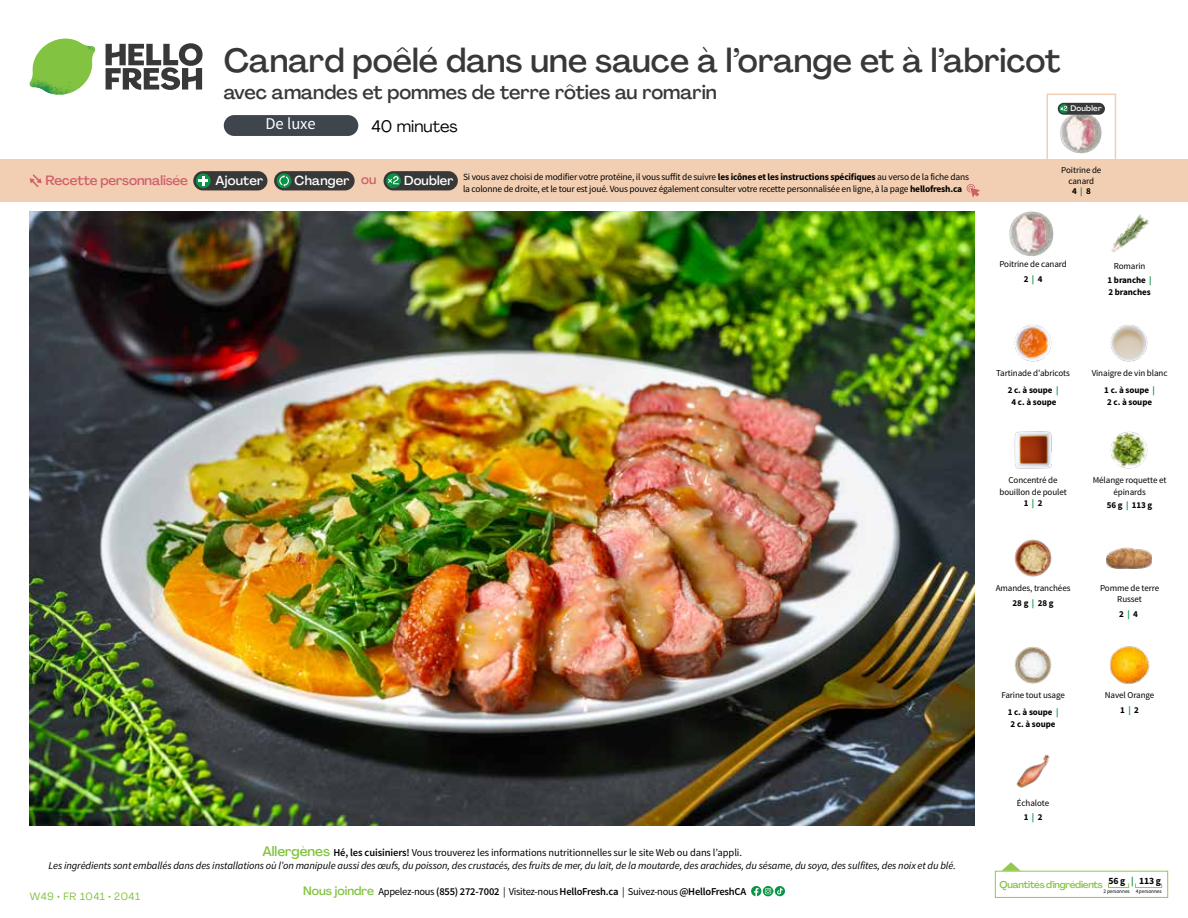
<style>
.page{position:relative;width:1188px;height:918px;background:#fff}
.page>*{position:absolute;margin:0;border:0;box-sizing:border-box;transform-origin:0 0}
.t1{font:500 33px "Agrandir";color:#383839}
.t2{font:500 19.5px "Agrandir";color:#383839}
.t3{font:16.5px "Agrandir";color:#000}
.t4{font:16.5px "Source Sans Pro";color:#fff}
.t5{font:500 13.35px "Agrandir";letter-spacing:-.01em;color:#d15f6a}
.t6{font:500 12.9px "Agrandir";letter-spacing:.015em;color:#fff}
.t7{font:italic 10.5px/13.5px "Source Sans Pro";letter-spacing:-.01em;color:#000;text-align:center}
.t8{font:600 10.5px "Source Sans Pro";letter-spacing:-.02em;color:#000}
.t9{font:10.5px "Agrandir";letter-spacing:.05em;color:#82c341}
.t10{font:500 9.75px "Agrandir";letter-spacing:-.025em;color:#82c341}
.t11{font:9.45px/12px "Source Sans Pro";letter-spacing:-.02em;color:#000}
.t12{font:9px/14.9px "Source Sans Pro";letter-spacing:-.01em;color:#000;text-align:center}
.t13{font:700 9px/14.9px "Source Sans Pro";letter-spacing:-.01em;color:#000;text-align:center}
.t14{font:500 7.95px "Agrandir";letter-spacing:.025em;color:#fff}
.t15{font:5.25px "Source Sans Pro";letter-spacing:-.01em;color:#000}
.s1{color:#d15f6a}
.s2{color:#0b9446}
.s3{font-weight:700}
.s4{font-weight:700;color:#0b9446}
.s5{font-weight:400}
.s6{font-family:"Agrandir";font-weight:500;font-style:normal;font-size:13.5px;color:#82c341}
.s7{font-weight:600;font-style:normal}
.s8{font-style:normal}
.s9{font-family:"Agrandir";font-weight:500;font-size:12px;color:#82c341}
</style>
<div class="page">
<svg style="left:106px;top:43px;width:97px;height:47px"></svg>
<svg style="left:34px;top:39px;width:59px;height:38px"></svg>
<img style="left:65px;top:39px;width:30px;height:25px">
<img style="left:33px;top:60px;width:56px;height:10px">
<img style="left:29px;top:64px;width:58px;height:31px">
<img style="left:64px;top:70px;width:25px;height:24px">
<img style="left:30px;top:211px;width:945px;height:615px">
<svg style="left:775px;top:886px;width:10px;height:10px"></svg>
<svg style="left:751px;top:886px;width:32px;height:10px"></svg>
<svg style="left:1002px;top:862px;width:19px;height:9px"></svg>
<div style="left:995px;top:871px;width:173px;height:27px;border:1px solid #91c84e"></div>
<div style="left:1108px;top:883px;width:21px;height:5px;border:1px solid #91c84e"></div>
<div style="left:1135px;top:883px;width:27px;height:5px;border:1px solid #91c84e"></div>
<img style="left:1014px;top:324px;width:38px;height:38px">
<img style="left:1110px;top:324px;width:38px;height:38px">
<img style="left:1014px;top:431px;width:38px;height:38px">
<img style="left:1110px;top:431px;width:38px;height:38px">
<img style="left:1014px;top:539px;width:38px;height:38px">
<img style="left:1106px;top:547px;width:46px;height:22px">
<img style="left:1014px;top:646px;width:38px;height:38px">
<img style="left:1016px;top:754px;width:34px;height:34px">
<img style="left:1111px;top:214px;width:38px;height:38px">
<img style="left:1010px;top:212px;width:44px;height:44px">
<img style="left:1109px;top:646px;width:41px;height:38px">
<div style="left:0;top:160px;width:1188px;height:42px;background:#f2cfb3"></div>
<svg style="left:30px;top:174px;width:12px;height:13px"></svg>
<div style="left:384px;top:171px;width:74px;height:19px;background:#383839;border-radius:10px"></div>
<svg style="left:386px;top:173px;width:15px;height:15px"></svg>
<div style="left:389px;top:180px;width:11px;height:11px;background:#000;opacity:.35"></div>
<svg style="left:387px;top:176px;width:12px;height:8px"></svg>
<div style="left:274px;top:171px;width:81px;height:19px;background:#383839;border-radius:10px"></div>
<svg style="left:277px;top:173px;width:15px;height:15px"></svg>
<svg style="left:279px;top:175px;width:10px;height:12px"></svg>
<div style="left:193px;top:171px;width:74px;height:19px;background:#383839;border-radius:10px"></div>
<svg style="left:196px;top:173px;width:15px;height:15px"></svg>
<svg style="left:198px;top:176px;width:10px;height:10px"></svg>
<svg style="left:967px;top:184px;width:13px;height:13px"></svg>
<div style="left:1046px;top:94px;width:70px;height:69px;border:2px solid #f2cfb3"></div>
<img style="left:1060px;top:114px;width:42px;height:40px">
<div style="left:1058px;top:103px;width:47px;height:12px;background:#383839;border-radius:6px"></div>
<svg style="left:1059px;top:104px;width:9px;height:9px"></svg>
<div style="left:1061px;top:108px;width:7px;height:7px;background:#000;opacity:.35"></div>
<svg style="left:1060px;top:106px;width:7px;height:8px"></svg>
<div style="left:224px;top:115px;width:134px;height:21px;background:#3e454c;border-radius:10px"></div>
<h1 class="t1" style="left:224px;top:40px;width:838px">Canard poêlé dans une sauce à l’orange et à l’abricot</h1>
<h2 class="t2" style="left:224px;top:80px;width:495px">avec amandes et pommes de terre rôties au romarin</h2>
<h3 class="t3" style="left:372px;top:116px;width:88px">40 minutes</h3>
<h3 class="t4" style="left:265px;top:114px;width:52px">De luxe</h3>
<p class="t14" style="left:1070px;top:104px;width:33px">Doubler</p>
<p class="t5" style="left:46px;top:172px;width:144px">Recette personnalisée</p>
<p class="t6" style="left:216px;top:172px;width:49px">Ajouter</p>
<p class="t6" style="left:295px;top:172px;width:83px">Changer <span class="s1">ou</span></p>
<p class="t6" style="left:404px;top:172px;width:51px">Doubler</p>
<p class="t12" style="left:1061px;top:164px;width:42px;line-height:11.6px">Poitrine de canard</p>
<p class="t13" style="left:1072px;top:183px;width:20px">4 <span class="s2">|</span> 8</p>
<p class="t11" style="left:463px;top:171px;width:507px">Si vous avez choisi de modifier votre protéine, il vous suffit de suivre <span class="s3">les icônes et les instructions spécifiques</span> au verso de la fiche dans la colonne de droite, et le tour est joué. Vous pouvez également consulter votre recette personnalisée en ligne, à la page <span class="s3">hellofresh.ca</span></p>
<p class="t12" style="left:999px;top:257px;width:69px">Poitrine de canard<br><span class="s3">2</span> <span class="s4">|</span> <span class="s3">4</span></p>
<p class="t13" style="left:1108px;top:259px;width:46px"><span class="s5">Romarin<br></span>1 branche <span class="s2">|</span></p>
<p class="t13" style="left:1109px;top:285px;width:44px">2 branches</p>
<p class="t12" style="left:996px;top:365px;width:75px;line-height:17.2px">Tartinade d’abricots<br><span class="s3">2 c. à soupe</span> <span class="s4">|</span></p>
<p class="t13" style="left:1012px;top:395px;width:46px">4 c. à soupe</p>
<p class="t12" style="left:1092px;top:365px;width:77px;line-height:17.2px">Vinaigre de vin blanc<br><span class="s3">1 c. à soupe</span> <span class="s4">|</span></p>
<p class="t13" style="left:1107px;top:395px;width:46px">2 c. à soupe</p>
<p class="t12" style="left:999px;top:475px;width:69px;line-height:11.1px">Concentré de bouillon de poulet<br><span class="s3">1</span> <span class="s4">|</span> <span class="s3">2</span></p>
<p class="t12" style="left:1093px;top:475px;width:75px;line-height:11.6px">Mélange roquette et épinards</p>
<p class="t13" style="left:1107px;top:498px;width:47px">56 g <span class="s2">|</span> 113 g</p>
<p class="t12" style="left:996px;top:581px;width:76px">Amandes, tranchées<br><span class="s3">28 g</span> <span class="s4">|</span> <span class="s3">28 g</span></p>
<p class="t12" style="left:1100px;top:582px;width:61px;line-height:11.6px">Pomme de terre<br>Russet</p>
<p class="t13" style="left:1119px;top:606px;width:20px">2 <span class="s2">|</span> 4</p>
<p class="t7" style="left:49px;top:846px;width:909px"><span class="s6">Allergènes</span> <span class="s7">Hé, les cuisiniers!</span> <span class="s8">Vous trouverez les informations nutritionnelles sur le site Web ou dans l’appli.<br></span>Les ingrédients sont emballés dans des installations où l’on manipule aussi des œufs, du poisson, des crustacés, des fruits de mer, du lait, de la moutarde, des arachides, du sésame, du soya, des sulfites, des noix et du blé.</p>
<p class="t9" style="left:30px;top:890px;width:112px">W49 • FR 1041 • 2041</p>
<p class="t8" style="left:303px;top:885px;width:445px"><span class="s9">Nous joindre</span> <span class="s5">Appelez-nous</span> (855) 272-7002 <span class="s5">| Visitez-nous</span> HelloFresh.ca <span class="s5">| Suivez-nous</span> @HelloFreshCA</p>
<p class="t12" style="left:1001px;top:687px;width:65px;line-height:17.2px">Farine tout usage<br><span class="s3">1 c. à soupe</span> <span class="s4">|</span></p>
<p class="t13" style="left:1011px;top:717px;width:46px">2 c. à soupe</p>
<p class="t12" style="left:1017px;top:795px;width:34px">Échalote<br><span class="s3">1</span> <span class="s4">|</span> <span class="s3">2</span></p>
<p class="t12" style="left:1105px;top:688px;width:51px">Navel Orange<br><span class="s3">1</span> <span class="s4">|</span> <span class="s3">2</span></p>
<p class="t10" style="left:1000px;top:878px;width:163px">Quantités d'ingrédients <sup>56</sup> <sup>g</sup> <sup>|</sup> <sup>113</sup> <sup>g</sup></p>
<p class="t15" style="left:1103px;top:888px;width:60px">2 personnes 4 personnes</p>
</div>
